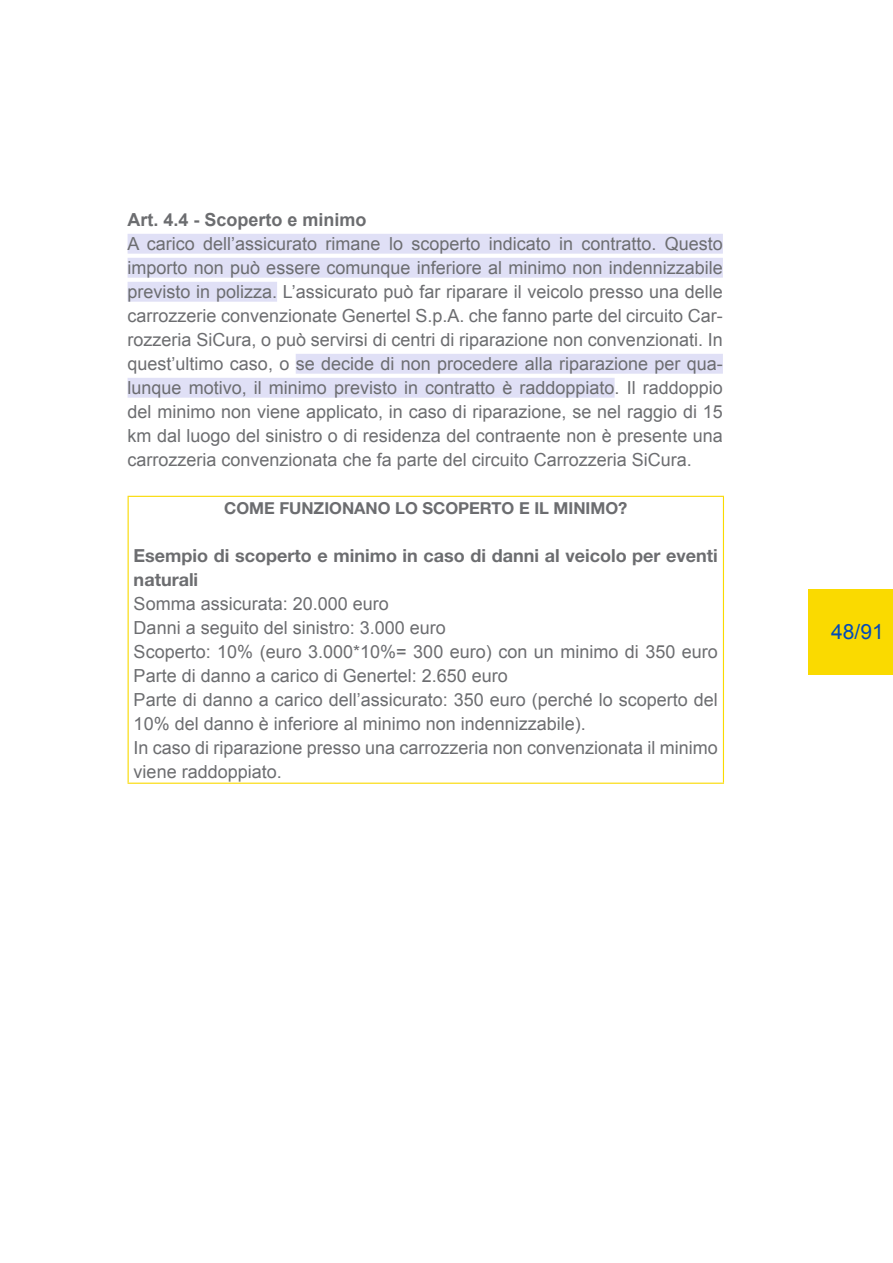
<style>
.page{position:relative;width:893px;height:1263px;background:#fff}
.page>*{position:absolute;margin:0;border:0;box-sizing:border-box;transform-origin:0 0}
.t1{font:21px "Arial";color:#004aba}
.t2{font:18px/24px "Arial";color:#6c6d70;text-align:justify}
.t3{font:700 18px/24px "Helvetica Neue LT Std";color:#6c6d70}
.t4{font:700 18px "Arial";color:#6c6d70}
.t5{font:700 16.5px "Helvetica Neue LT Std";color:#6c6d70}
</style>
<div class="page">
<div style="left:808px;top:589px;width:85px;height:85px;background:#fada00"></div>
<div style="left:128px;top:234px;width:595px;height:20px;background:#e0e0f6"></div>
<div style="left:128px;top:258px;width:595px;height:20px;background:#e0e0f6"></div>
<div style="left:128px;top:282px;width:149px;height:20px;background:#e0e0f6"></div>
<div style="left:296px;top:354px;width:427px;height:20px;background:#e0e0f6"></div>
<div style="left:128px;top:378px;width:487px;height:20px;background:#e0e0f6"></div>
<hr style="left:128px;top:496px;width:596px;height:1px;background:#fada00">
<hr style="left:128px;top:497px;width:1px;height:286px;background:#fada00">
<hr style="left:723px;top:497px;width:1px;height:286px;background:#fada00">
<hr style="left:128px;top:783px;width:596px;height:1px;background:#fada00">
<p class="t4" style="left:128px;top:208px;width:241px">Art. 4.4 - Scoperto e minimo</p>
<p class="t2" style="left:128px;top:232px;width:597px">A carico dell’assicurato rimane lo scoperto indicato in contratto. Questo importo non può essere comunque inferiore al minimo non indennizzabile previsto in polizza. L’assicurato può far riparare il veicolo presso una delle carrozzerie convenzionate Genertel S.p.A. che fanno parte del circuito Car&shy;rozzeria SiCura, o può servirsi di centri di riparazione non convenzionati. In quest’ultimo caso, o se decide di non procedere alla riparazione per qua&shy;lunque motivo, il minimo previsto in contratto è raddoppiato. Il raddoppio del minimo non viene applicato, in caso di riparazione, se nel raggio di 15 km dal luogo del sinistro o di residenza del contraente non è presente una carrozzeria convenzionata che fa parte del circuito Carrozzeria SiCura.</p>
<p class="t5" style="left:224px;top:497px;width:405px">COME FUNZIONANO LO SCOPERTO E IL MINIMO?</p>
<p class="t3" style="left:134px;top:543px;width:586px">Esempio di scoperto e minimo in caso di danni al veicolo per eventi naturali</p>
<p class="t2" style="left:134px;top:591px;width:586px;text-align:left">Somma assicurata: 20.000 euro<br>Danni a seguito del sinistro: 3.000 euro<br>Scoperto: 10% (euro 3.000*10%= 300 euro) con un minimo di 350 euro Parte di danno a carico di Genertel: 2.650 euro<br>Parte di danno a carico dell’assicurato: 350 euro (perché lo scoperto del 10% del danno è inferiore al minimo non indennizzabile).<br>In caso di riparazione presso una carrozzeria non convenzionata il minimo viene raddoppiato.</p>
<p class="t1" style="left:831px;top:618px;width:54px">48/91</p>
</div>
